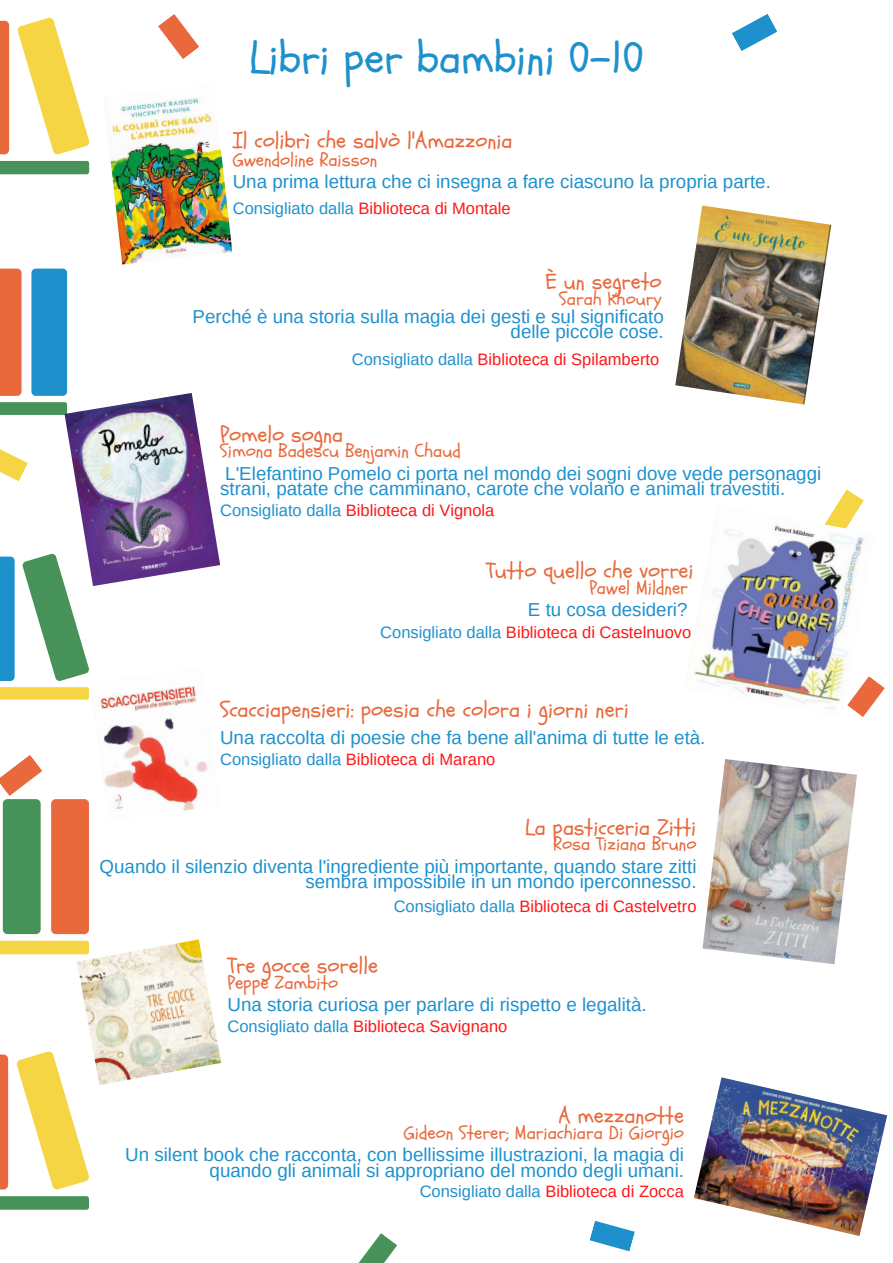
<style>
.page{position:relative;width:893px;height:1263px;background:#fff}
.page>*{position:absolute;margin:0;border:0;box-sizing:border-box;transform-origin:0 0}
.t1{font:45px "Schoolbell";color:#1e91cd}
.t2{font:22.5px "Schoolbell";color:#e9693c}
.t3{font:18.75px/15.8px "Arimo";color:#1e91cd;text-align:right}
.t4{font:18.75px "Schoolbell";color:#e9693c}
.t5{font:16.5px "Arimo";color:#ff1616}
.s1{color:#1e91cd}
</style>
<div class="page">
<svg style="left:0;top:161px;width:89px;height:13px"></svg>
<svg style="left:0;top:21px;width:9px;height:133px"></svg>
<svg style="left:17px;top:18px;width:73px;height:137px"></svg>
<div style="left:31px;top:269px;width:36px;height:127px;background:#1e91cd;border-radius:4px"></div>
<svg style="left:0;top:402px;width:64px;height:13px"></svg>
<div style="left:0;top:269px;width:22px;height:127px;background:#e9693c"></div>
<svg style="left:0;top:687px;width:89px;height:13px"></svg>
<svg style="left:0;top:557px;width:15px;height:124px"></svg>
<svg style="left:22px;top:554px;width:67px;height:127px"></svg>
<div style="left:51px;top:799px;width:38px;height:135px;background:#e9693c;border-radius:5px"></div>
<svg style="left:0;top:941px;width:77px;height:13px"></svg>
<div style="left:3px;top:799px;width:38px;height:135px;background:#469259;border-radius:5px"></div>
<svg style="left:732px;top:14px;width:45px;height:37px"></svg>
<svg style="left:0;top:449px;width:28px;height:32px"></svg>
<svg style="left:358px;top:1233px;width:39px;height:30px"></svg>
<svg style="left:875px;top:681px;width:10px;height:20px"></svg>
<svg style="left:158px;top:14px;width:41px;height:45px"></svg>
<svg style="left:837px;top:489px;width:27px;height:16px"></svg>
<svg style="left:589px;top:1221px;width:46px;height:30px"></svg>
<svg style="left:0;top:755px;width:42px;height:41px"></svg>
<svg style="left:0;top:1196px;width:89px;height:14px"></svg>
<svg style="left:0;top:1054px;width:8px;height:135px"></svg>
<svg style="left:16px;top:1051px;width:73px;height:139px"></svg>
<img style="left:694px;top:1077px;width:193px;height:159px">
<img style="left:77px;top:939px;width:144px;height:146px">
<img style="left:692px;top:505px;width:183px;height:212px">
<img style="left:104px;top:97px;width:128px;height:167px">
<img style="left:702px;top:759px;width:155px;height:205px">
<img style="left:97px;top:685px;width:111px;height:126px">
<img style="left:64px;top:393px;width:156px;height:193px">
<img style="left:675px;top:205px;width:156px;height:200px">
<h1 class="t1" style="left:249px;top:28px;width:396px">Libri per bambini 0-10</h1>
<p class="t2" style="left:233px;top:125px;width:281px">Il colibrì che salvò l'Amazzonia</p>
<p class="t4" style="left:233px;top:147px;width:146px">Gwendoline Raisson</p>
<p class="t5" style="left:233px;top:199px;width:279px"><span class="s1">Consigliato dalla</span> Biblioteca di Montale</p>
<p class="t3" style="left:233px;top:174px;width:539px">Una prima lettura che ci insegna a fare ciascuno la propria parte.</p>
<p class="t2" style="left:545px;top:266px;width:118px">È un segreto</p>
<p class="t4" style="left:559px;top:286px;width:104px">Sarah Khoury</p>
<p class="t3" style="left:192px;top:308px;width:473px">Perché è una storia sulla magia dei gesti e sul significato delle piccole cose.</p>
<p class="t5" style="left:352px;top:350px;width:309px"><span class="s1">Consigliato dalla</span> Biblioteca di Spilamberto</p>
<p class="t2" style="left:220px;top:419px;width:124px">Pomelo sogna</p>
<p class="t4" style="left:220px;top:439px;width:242px">Simona Badescu Benjamin Chaud</p>
<p class="t3" style="left:220px;top:465px;width:603px;text-align:left">L'Elefantino Pomelo ci porta nel mondo dei sogni dove vede personaggi strani, patate che camminano, carote che volano e animali travestiti.</p>
<p class="t5" style="left:220px;top:501px;width:276px"><span class="s1">Consigliato dalla</span> Biblioteca di Vignola</p>
<p class="t2" style="left:486px;top:556px;width:209px">Tutto quello che vorrei</p>
<p class="t4" style="left:589px;top:575px;width:100px">Pawel Mildner</p>
<p class="t5" style="left:380px;top:623px;width:313px"><span class="s1">Consigliato dalla</span> Biblioteca di Castelnuovo</p>
<p class="t3" style="left:528px;top:602px;width:161px">E tu cosa desideri?</p>
<p class="t2" style="left:220px;top:695px;width:410px">Scacciapensieri: poesia che colora i giorni neri</p>
<p class="t5" style="left:220px;top:750px;width:277px"><span class="s1">Consigliato dalla</span> Biblioteca di Marano</p>
<p class="t3" style="left:220px;top:730px;width:487px">Una raccolta di poesie che fa bene all'anima di tutte le età.</p>
<p class="t2" style="left:525px;top:812px;width:173px">La pasticceria Zitti</p>
<p class="t4" style="left:553px;top:832px;width:144px">Rosa Tiziana Bruno</p>
<p class="t3" style="left:100px;top:858px;width:598px">Quando il silenzio diventa l'ingrediente più importante, quando stare zitti sembra impossibile in un mondo iperconnesso.</p>
<p class="t5" style="left:394px;top:897px;width:304px"><span class="s1">Consigliato dalla</span> Biblioteca di Castelvetro</p>
<p class="t2" style="left:227px;top:951px;width:152px">Tre gocce sorelle</p>
<p class="t4" style="left:227px;top:970px;width:112px">Peppe Zambito</p>
<p class="t3" style="left:227px;top:997px;width:421px">Una storia curiosa per parlare di rispetto e legalità.</p>
<p class="t5" style="left:227px;top:1017px;width:281px"><span class="s1">Consigliato dalla</span> Biblioteca Savignano</p>
<p class="t2" style="left:558px;top:1100px;width:127px">A mezzanotte</p>
<p class="t4" style="left:404px;top:1120px;width:281px">Gideon Sterer; Mariachiara Di Giorgio</p>
<p class="t5" style="left:420px;top:1182px;width:266px"><span class="s1">Consigliato dalla</span> Biblioteca di Zocca</p>
<p class="t3" style="left:125px;top:1146px;width:560px">Un silent book che racconta, con bellissime illustrazioni, la magia di quando gli animali si appropriano del mondo degli umani.</p>
</div>
